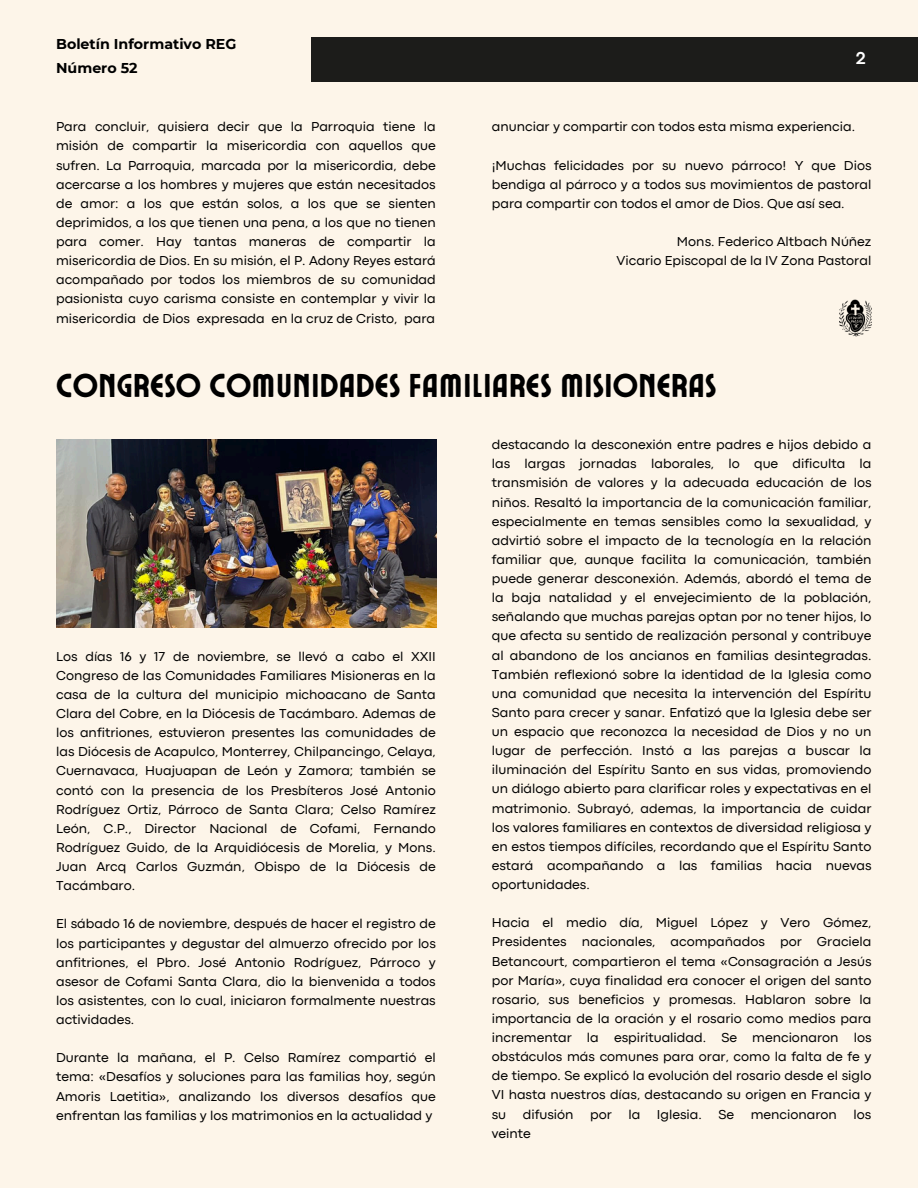
<style>
.page{position:relative;width:918px;height:1188px;background:#fdf5e9}
.page>*{position:absolute;margin:0;border:0;box-sizing:border-box;transform-origin:0 0}
.t1{font:33px "Ayr Lucidity Condensed";color:#000}
.t2{font:700 18px "Codec Pro";color:#fff}
.t3{font:700 14.25px/23.7px "Montserrat";color:#000}
.t4{font:13.5px/19px "Codec Pro";color:#000;text-align:justify}
</style>
<div class="page">
<div style="left:311px;top:37px;width:607px;height:45px;background:#1c1c1a"></div>
<img style="left:840px;top:299px;width:31px;height:38px">
<img style="left:56px;top:439px;width:380px;height:188px">
<p class="t3" style="left:56px;top:32px;width:182px">Boletín Informativo REG<br>Número 52</p>
<h2 class="t4" style="left:56px;top:118px;width:381px">Para concluir, quisiera decir que la Parroquia tiene la misión de compartir la misericordia con aquellos que sufren. La Parroquia, marcada por la misericordia, debe acercarse a los hombres y mujeres que están necesitados de amor: a los que están solos, a los que se sienten deprimidos, a los que tienen una pena, a los que no tienen para comer. Hay tantas maneras de compartir la misericordia de Dios. En su misión, el P. Adony Reyes estará acompañado por todos los miembros de su comunidad pasionista cuyo carisma consiste en contemplar y vivir la misericordia de Dios expresada en la cruz de Cristo, para</h2>
<p class="t2" style="left:856px;top:52px;width:11px">2</p>
<p class="t4" style="left:492px;top:118px;width:365px">anunciar y compartir con todos esta misma experiencia.</p>
<p class="t4" style="left:492px;top:156px;width:381px">¡Muchas felicidades por su nuevo párroco! Y que Dios bendiga al párroco y a todos sus movimientos de pastoral para compartir con todos el amor de Dios. Que así sea.</p>
<p class="t4" style="left:677px;top:233px;width:196px">Mons. Federico Altbach Núñez</p>
<p class="t4" style="left:617px;top:252px;width:256px">Vicario Episcopal de la IV Zona Pastoral</p>
<p class="t1" style="left:56px;top:364px;width:662px">CONGRESO COMUNIDADES FAMILIARES MISIONERAS</p>
<p class="t4" style="left:56px;top:648px;width:381px">Los días 16 y 17 de noviembre, se llevó a cabo el XXII Congreso de las Comunidades Familiares Misioneras en la casa de la cultura del municipio michoacano de Santa Clara del Cobre, en la Diócesis de Tacámbaro. Ademas de los anfitriones, estuvieron presentes las comunidades de las Diócesis de Acapulco, Monterrey, Chilpancingo, Celaya, Cuernavaca, Huajuapan de León y Zamora; también se contó con la presencia de los Presbíteros José Antonio Rodríguez Ortiz, Párroco de Santa Clara; Celso Ramírez León, C.P., Director Nacional de Cofami, Fernando Rodríguez Guido, de la Arquidiócesis de Morelia, y Mons.<br>Juan Arcq Carlos Guzmán, Obispo de la Diócesis de Tacámbaro.</p>
<p class="t4" style="left:56px;top:915px;width:381px">El sábado 16 de noviembre, después de hacer el registro de los participantes y degustar del almuerzo ofrecido por los anfitriones, el Pbro. José Antonio Rodríguez, Párroco y asesor de Cofami Santa Clara, dio la bienvenida a todos los asistentes, con lo cual, iniciaron formalmente nuestras actividades.</p>
<p class="t4" style="left:56px;top:1049px;width:381px">Durante la mañana, el P. Celso Ramírez compartió el tema: «Desafíos y soluciones para las familias hoy, según Amoris Laetitia», analizando los diversos desafíos que enfrentan las familias y los matrimonios en la actualidad y</p>
<h1 class="t4" style="left:492px;top:436px;width:381px">destacando la desconexión entre padres e hijos debido a las largas jornadas laborales, lo que dificulta la transmisión de valores y la adecuada educación de los niños. Resaltó la importancia de la comunicación familiar, especialmente en temas sensibles como la sexualidad, y advirtió sobre el impacto de la tecnología en la relación familiar que, aunque facilita la comunicación, también puede generar desconexión. Además, abordó el tema de la baja natalidad y el envejecimiento de la población, señalando que muchas parejas optan por no tener hijos, lo que afecta su sentido de realización personal y contribuye al abandono de los ancianos en familias desintegradas.<br>También reflexionó sobre la identidad de la Iglesia como una comunidad que necesita la intervención del Espíritu Santo para crecer y sanar. Enfatizó que la Iglesia debe ser un espacio que reconozca la necesidad de Dios y no un lugar de perfección. Instó a las parejas a buscar la iluminación del Espíritu Santo en sus vidas, promoviendo un diálogo abierto para clarificar roles y expectativas en el matrimonio. Subrayó, ademas, la importancia de cuidar los valores familiares en contextos de diversidad religiosa y en estos tiempos difíciles, recordando que el Espíritu Santo estará acompañando a las familias hacia nuevas oportunidades.</h1>
<p class="t4" style="left:492px;top:914px;width:381px">Hacia el medio día, Miguel López y Vero Gómez, Presidentes nacionales, acompañados por Graciela Betancourt, compartieron el tema «Consagración a Jesús por María», cuya finalidad era conocer el origen del santo rosario, sus beneficios y promesas. Hablaron sobre la importancia de la oración y el rosario como medios para incrementar la espiritualidad. Se mencionaron los obstáculos más comunes para orar, como la falta de fe y de tiempo. Se explicó la evolución del rosario desde el siglo VI hasta nuestros días, destacando su origen en Francia y su difusión por la Iglesia. Se mencionaron los veinte</p>
</div>
